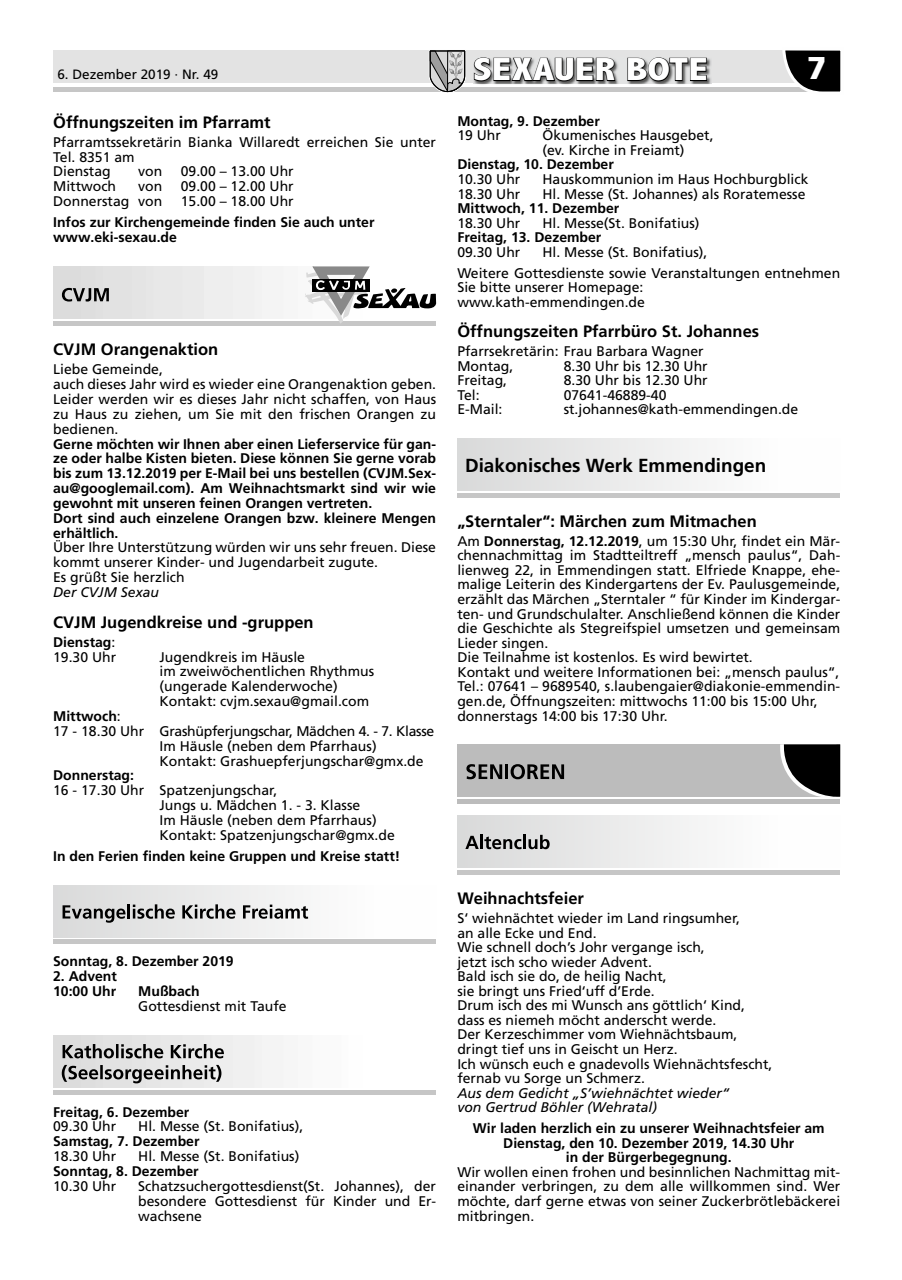
<style>
.page{position:relative;width:902px;height:1280px;background:#fff}
.page>*{position:absolute;margin:0;border:0;box-sizing:border-box;transform-origin:0 0}
.t1{font:800 condensed 32.25px "Abadi";letter-spacing:.01em;color:#fff;scale:1.26 1}
.t2{font:900 31.5px "Frutiger";color:#fff}
.t3{font:700 18.9px "Frutiger";color:#000}
.t4{font:700 16.5px "Frutiger";color:#000}
.t5{font:13.95px/14.5px "Frutiger";color:#000}
.t6{font:700 13.95px/14.9px "Frutiger";color:#000}
.t7{font:italic 13.95px/14.5px "Frutiger";color:#000}
.t8{font:13.95px "Frutiger";letter-spacing:-.02em;color:#000}
.t9{font:13.5px "Frutiger";color:#000}
.s1{font-weight:700}
.s2{font-weight:400}
</style>
<div class="page">
<hr style="left:53px;top:87px;width:787px;height:4px;background:#c6c6c6">
<div style="left:53px;top:51px;width:787px;height:32px;background:#e3e3e3"></div>
<svg style="left:782px;top:50px;width:59px;height:42px"></svg>
<svg style="left:429px;top:50px;width:37px;height:43px"></svg>
<img style="left:473px;top:58px;width:238px;height:27px">
<svg style="left:473px;top:57px;width:143px;height:25px"></svg>
<svg style="left:626px;top:57px;width:81px;height:25px"></svg>
<hr style="left:53px;top:321px;width:383px;height:4px;background:#c6c6c6">
<svg style="left:62px;top:288px;width:47px;height:14px"></svg>
<svg style="left:305px;top:266px;width:131px;height:57px"></svg>
<div style="left:53px;top:885px;width:383px;height:52px;background:linear-gradient(to right,#dadadb,#fff)"></div>
<hr style="left:53px;top:940px;width:383px;height:4px;background:#c6c6c6">
<svg style="left:63px;top:905px;width:62px;height:18px"></svg>
<hr style="left:127px;top:904px;width:3px;height:14px;background:#000">
<svg style="left:133px;top:904px;width:42px;height:15px"></svg>
<svg style="left:182px;top:904px;width:53px;height:15px"></svg>
<svg style="left:243px;top:904px;width:65px;height:15px"></svg>
<hr style="left:53px;top:1090px;width:383px;height:4px;background:#c6c6c6">
<svg style="left:62px;top:1044px;width:162px;height:39px"></svg>
<div style="left:457px;top:438px;width:383px;height:52px;background:linear-gradient(to right,#d9dada,#fff)"></div>
<hr style="left:457px;top:493px;width:383px;height:4px;background:#c6c6c6">
<div style="left:457px;top:744px;width:383px;height:53px;background:#bcbcbc"></div>
<hr style="left:457px;top:799px;width:383px;height:4px;background:#bcbcbc">
<svg style="left:466px;top:764px;width:36px;height:15px"></svg>
<hr style="left:505px;top:764px;width:3px;height:15px;background:#000">
<svg style="left:510px;top:764px;width:54px;height:15px"></svg>
<svg style="left:780px;top:744px;width:60px;height:53px"></svg>
<div style="left:457px;top:815px;width:383px;height:53px;background:linear-gradient(to right,#d9d9da,#fff)"></div>
<hr style="left:457px;top:870px;width:383px;height:4px;background:#c6c6c6">
<svg style="left:465px;top:835px;width:56px;height:14px"></svg>
<hr style="left:523px;top:835px;width:3px;height:14px;background:#000">
<svg style="left:528px;top:835px;width:21px;height:14px"></svg>
<p class="t9" style="left:57px;top:66px;width:162px">6. Dezember 2019 · Nr. 49</p>
<h1 class="t1" style="left:473px;top:52px;width:188px">SEXAUER BOTE</h1>
<h2 class="t2" style="left:807px;top:49px;width:21px">7</h2>
<p class="t4" style="left:53px;top:112px;width:219px">Öffnungszeiten im Pfarramt</p>
<p class="t5" style="left:53px;top:134px;width:384px">Pfarramtssekretärin Bianka Willaredt erreichen Sie unter<br>Tel. 8351 am<br>Dienstag</p>
<p class="t6" style="left:457px;top:113px;width:144px">Montag, 9. Dezember</p>
<p class="t5" style="left:457px;top:128px;width:45px">19 Uhr</p>
<p class="t5" style="left:542px;top:128px;width:173px">Ökumenisches Hausgebet, (ev. Kirche in Freiamt)</p>
<p class="t6" style="left:457px;top:157px;width:158px">Dienstag, 10. Dezember</p>
<p class="t5" style="left:457px;top:172px;width:65px">10.30 Uhr</p>
<p class="t5" style="left:542px;top:172px;width:267px">Hauskommunion im Haus Hochburgblick</p>
<p class="t5" style="left:457px;top:186px;width:65px">18.30 Uhr</p>
<p class="t5" style="left:542px;top:186px;width:264px">Hl. Messe (St. Johannes) als Roratemesse</p>
<p class="t6" style="left:457px;top:201px;width:163px">Mittwoch, 11. Dezember</p>
<p class="t5" style="left:457px;top:215px;width:65px">18.30 Uhr</p>
<p class="t5" style="left:542px;top:215px;width:159px">Hl. Messe(St. Bonifatius)</p>
<p class="t6" style="left:457px;top:230px;width:145px">Freitag, 13. Dezember</p>
<p class="t5" style="left:457px;top:244px;width:65px">09.30 Uhr</p>
<p class="t5" style="left:138px;top:164px;width:26px">von</p>
<p class="t5" style="left:181px;top:164px;width:114px">09.00 – 13.00 Uhr</p>
<p class="t5" style="left:53px;top:179px;width:64px">Mittwoch</p>
<p class="t5" style="left:138px;top:179px;width:26px">von</p>
<p class="t5" style="left:181px;top:179px;width:114px">09.00 – 12.00 Uhr</p>
<p class="t5" style="left:53px;top:194px;width:111px">Donnerstag von</p>
<p class="t5" style="left:181px;top:194px;width:114px">15.00 – 18.00 Uhr</p>
<p class="t6" style="left:53px;top:215px;width:323px">Infos zur Kirchengemeinde finden Sie auch unter www.eki-sexau.de</p>
<p class="t5" style="left:457px;top:241px;width:384px;line-height:20.9px;text-indent:85px">Hl. Messe (St. Bonifatius),<br>Weitere Gottesdienste sowie Veranstaltungen entnehmen</p>
<p class="t5" style="left:457px;top:280px;width:189px">Sie bitte unserer Homepage: www.kath-emmendingen.de</p>
<p class="t4" style="left:457px;top:322px;width:303px">Öffnungszeiten Pfarrbüro St. Johannes</p>
<p class="t5" style="left:457px;top:344px;width:248px">Pfarrsekretärin: Frau Barbara Wagner<br>Montag,</p>
<p class="t4" style="left:53px;top:340px;width:167px">CVJM Orangenaktion</p>
<p class="t5" style="left:53px;top:362px;width:384px">Liebe Gemeinde,<br>auch dieses Jahr wird es wieder eine Orangenaktion geben.<br>Leider werden wir es dieses Jahr nicht schaffen, von Haus zu Haus zu ziehen, um Sie mit den frischen Orangen zu bedienen.</p>
<p class="t6" style="left:53px;top:436px;width:384px">Gerne möchten wir Ihnen aber einen Lieferservice für gan&shy;ze oder halbe Kisten bieten. Diese können Sie gerne vorab bis zum 13.12.2019 per E-Mail bei uns bestellen (CVJM.Sex&shy;au@googlemail.com). Am Weihnachtsmarkt sind wir wie gewohnt mit unseren feinen Orangen vertreten.<br>Dort sind auch einzelene Orangen bzw. kleinere Mengen erhältlich.</p>
<p class="t5" style="left:53px;top:540px;width:384px">Über Ihre Unterstützung würden wir uns sehr freuen. Diese kommt unserer Kinder- und Jugendarbeit zugute.<br>Es grüßt Sie herzlich</p>
<p class="t7" style="left:53px;top:585px;width:107px">Der CVJM Sexau</p>
<p class="t4" style="left:53px;top:612px;width:262px">CVJM Jugendkreise und -gruppen</p>
<p class="t5" style="left:53px;top:634px;width:65px"><span class="s1">Dienstag</span>:<br>19.30 Uhr</p>
<p class="t5" style="left:563px;top:358px;width:145px">8.30 Uhr bis 12.30 Uhr</p>
<p class="t5" style="left:457px;top:373px;width:51px">Freitag,</p>
<p class="t5" style="left:563px;top:373px;width:145px">8.30 Uhr bis 12.30 Uhr</p>
<p class="t5" style="left:457px;top:387px;width:24px">Tel:</p>
<p class="t5" style="left:563px;top:387px;width:104px">07641-46889-40</p>
<p class="t5" style="left:457px;top:402px;width:47px">E-Mail:</p>
<p class="t5" style="left:563px;top:402px;width:236px">st.johannes@kath-emmendingen.de</p>
<h3 class="t3" style="left:465px;top:454px;width:303px">Diakonisches Werk Emmendingen</h3>
<p class="t4" style="left:457px;top:512px;width:301px">„Sterntaler“: Märchen zum Mitmachen</p>
<p class="t5" style="left:457px;top:534px;width:384px">Am <span class="s1">Donnerstag, 12.12.2019</span>, um 15:30 Uhr, findet ein Mär&shy;chennachmittag im Stadtteiltreff „mensch paulus“, Dah&shy;lienweg 22, in Emmendingen statt. Elfriede Knappe, ehe&shy;malige Leiterin des Kindergartens der Ev. Paulusgemeinde, erzählt das Märchen „Sterntaler “ für Kinder im Kindergar&shy;ten- und Grundschulalter. Anschließend können die Kinder die Geschichte als Stegreifspiel umsetzen und gemeinsam Lieder singen.<br>Die Teilnahme ist kostenlos. Es wird bewirtet.<br>Kontakt und weitere Informationen bei: „mensch paulus“, Tel.: 07641 – 9689540, s.laubengaier@diakonie-emmendin&shy;gen.de, Öffnungszeiten: mittwochs 11:00 bis 15:00 Uhr, donnerstags 14:00 bis 17:30 Uhr.</p>
<p class="t5" style="left:159px;top:649px;width:216px">Jugendkreis im Häusle<br>im zweiwöchentlichen Rhythmus (ungerade Kalenderwoche)<br>Kontakt: cvjm.sexau@gmail.com</p>
<p class="t6" style="left:53px;top:709px;width:69px">Mittwoch<span class="s2">:</span></p>
<p class="t8" style="left:53px;top:723px;width:382px">17 - 18.30 Uhr Grashüpferjungschar, Mädchen 4. - 7. Klasse</p>
<p class="t5" style="left:159px;top:738px;width:218px">Im Häusle (neben dem Pfarrhaus)</p>
<p class="t5" style="left:159px;top:753px;width:265px">Kontakt: Grashuepferjungschar@gmx.de</p>
<p class="t6" style="left:53px;top:768px;width:82px">Donnerstag:</p>
<p class="t5" style="left:159px;top:783px;width:237px;text-indent:-106px">16 - 17.30 Uhr Spatzenjungschar,<br>Jungs u. Mädchen 1. - 3. Klasse<br>Im Häusle (neben dem Pfarrhaus)<br>Kontakt: Spatzenjungschar@gmx.de</p>
<p class="t6" style="left:53px;top:848px;width:348px">In den Ferien finden keine Gruppen und Kreise statt!</p>
<p class="t6" style="left:53px;top:954px;width:182px">Sonntag, 8. Dezember 2019</p>
<p class="t6" style="left:53px;top:969px;width:65px">2. Advent<br>10:00 Uhr</p>
<p class="t6" style="left:138px;top:984px;width:63px">Mußbach</p>
<p class="t5" style="left:138px;top:999px;width:150px">Gottesdienst mit Taufe</p>
<p class="t6" style="left:53px;top:1104px;width:138px">Freitag, 6. Dezember</p>
<p class="t5" style="left:53px;top:1119px;width:65px">09.30 Uhr</p>
<p class="t5" style="left:138px;top:1119px;width:166px">Hl. Messe (St. Bonifatius),</p>
<p class="t6" style="left:53px;top:1134px;width:148px">Samstag, 7. Dezember</p>
<p class="t5" style="left:53px;top:1149px;width:65px">18.30 Uhr</p>
<p class="t5" style="left:138px;top:1149px;width:162px">Hl. Messe (St. Bonifatius)</p>
<p class="t6" style="left:53px;top:1163px;width:147px">Sonntag, 8. Dezember</p>
<p class="t5" style="left:53px;top:1178px;width:65px">10.30 Uhr</p>
<p class="t5" style="left:138px;top:1178px;width:299px;text-align:justify">Schatzsuchergottesdienst(St. Johannes), der besondere Gottesdienst für Kinder und Er&shy;wachsene</p>
<p class="t4" style="left:457px;top:889px;width:128px">Weihnachtsfeier</p>
<p class="t5" style="left:457px;top:911px;width:316px">S‘ wiehnächtet wieder im Land ringsumher,<br>an alle Ecke und End.<br>Wie schnell doch’s Johr vergange isch,<br>jetzt isch scho wieder Advent.<br>Bald isch sie do, de heilig Nacht,<br>sie bringt uns Fried‘uff d’Erde.<br>Drum isch des mi Wunsch ans göttlich‘ Kind, dass es niemeh möcht anderscht werde.<br>Der Kerzeschimmer vom Wiehnächtsbaum, dringt tief uns in Geischt un Herz.<br>Ich wünsch euch e gnadevolls Wiehnächtsfescht, fernab vu Sorge un Schmerz.</p>
<p class="t7" style="left:457px;top:1085px;width:274px">Aus dem Gedicht „S’wiehnächtet wieder“ von Gertrud Böhler (Wehratal)</p>
<p class="t6" style="left:473px;top:1121px;width:353px;text-align:center">Wir laden herzlich ein zu unserer Weihnachtsfeier am<br>Dienstag, den 10. Dezember 2019, 14.30 Uhr<br>in der Bürgerbegegnung.</p>
<p class="t5" style="left:457px;top:1164px;width:384px;text-align:justify">Wir wollen einen frohen und besinnlichen Nachmittag mit&shy;einander verbringen, zu dem alle willkommen sind. Wer möchte, darf gerne etwas von seiner Zuckerbrötlebäckerei mitbringen.</p>
</div>
